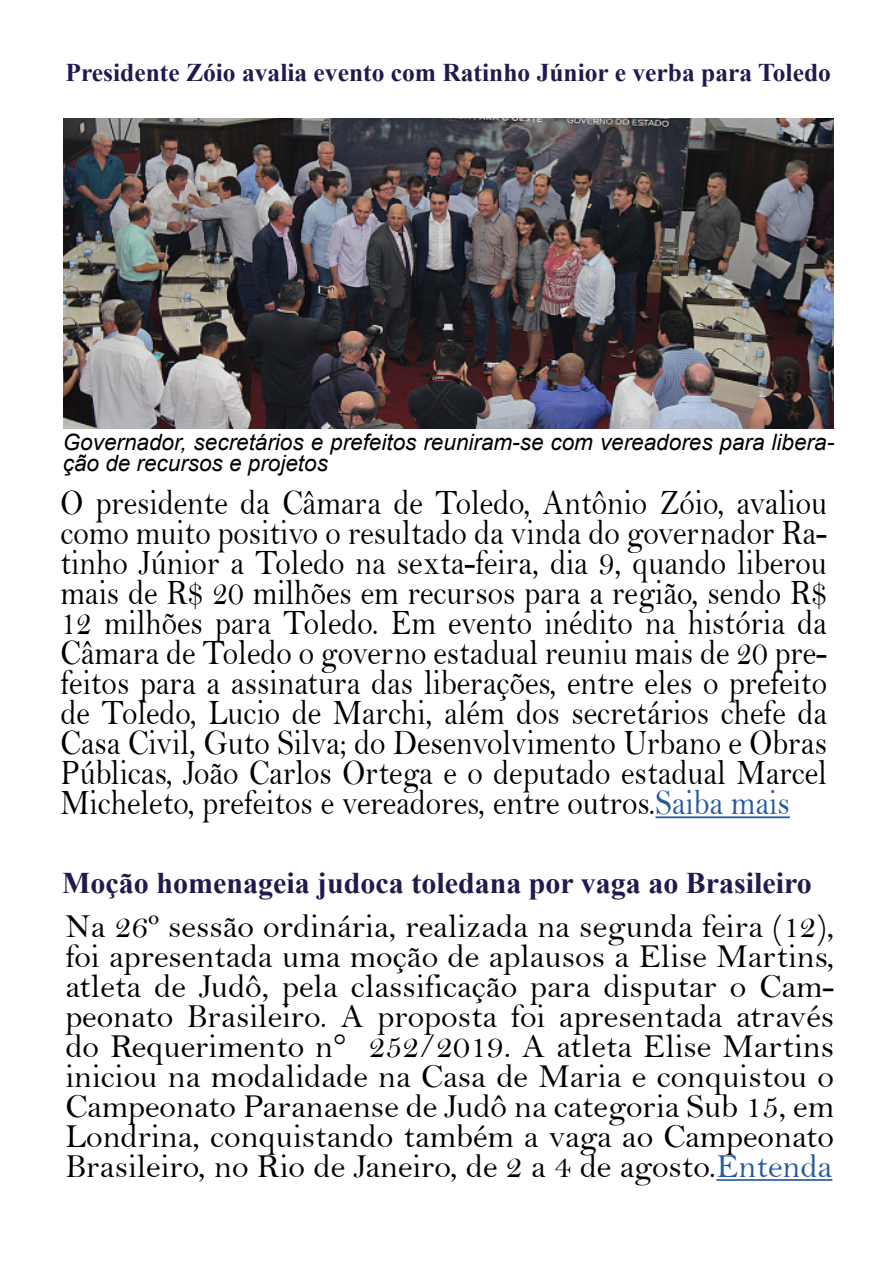
<style>
.page{position:relative;width:893px;height:1263px;background:#fff}
.page>*{position:absolute;margin:0;border:0;box-sizing:border-box;transform-origin:0 0}
.t1{font:36px/30px "Bell";color:#000;text-align:justify;scale:.87 1}
.t2{font:33.75px/30px "Bell";color:#000;text-align:justify}
.t3{font:700 30px "Times New Roman";color:#221a4e}
.t4{font:700 25.5px "Times New Roman";color:#221a4e}
.t5{font:italic 22.5px/21px "Arial";color:#000}
.s1{color:#275b9b}
</style>
<div class="page">
<hr style="left:655px;top:816px;width:135px;height:2px;background:#275b9b">
<hr style="left:716px;top:1179px;width:116px;height:2px;background:#275b9b">
<img style="left:64px;top:118px;width:769px;height:310px">
<p class="t4" style="left:65px;top:54px;width:767px">Presidente Zóio avalia evento com Ratinho Júnior e verba para Toledo</p>
<p class="t5" style="left:63px;top:432px;width:773px">Governador, secretários e prefeitos reuniram-se com vereadores para libera&shy;ção de recursos e projetos</p>
<p class="t1" style="left:60px;top:487px;width:883px">O presidente da Câmara de Toledo, Antônio Zóio, avaliou como muito positivo o resultado da vinda do governador Ra&shy;tinho Júnior a Toledo na sexta-feira, dia 9, quando liberou mais de R$ 20 milhões em recursos para a região, sendo R$ 12 milhões para Toledo. Em evento inédito na história da Câmara de Toledo o governo estadual reuniu mais de 20 pre&shy;feitos para a assinatura das liberações, entre eles o prefeito de Toledo, Lucio de Marchi, além dos secretários chefe da Casa Civil, Guto Silva; do Desenvolvimento Urbano e Obras Públicas, João Carlos Ortega e o deputado estadual Marcel Micheleto, prefeitos e vereadores, entre outros.<span class="s1">Saiba mais</span></p>
<p class="t3" style="left:62px;top:861px;width:751px">Moção homenageia judoca toledana por vaga ao Brasileiro</p>
<p class="t2" style="left:65px;top:911px;width:770px">Na 26º sessão ordinária, realizada na segunda feira (12), foi apresentada uma moção de aplausos a Elise Martins, atleta de Judô, pela classificação para disputar o Cam&shy;peonato Brasileiro. A proposta foi apresentada através do Requerimento n° 252/2019. A atleta Elise Martins iniciou na modalidade na Casa de Maria e conquistou o Campeonato Paranaense de Judô na categoria Sub 15, em Londrina, conquistando também a vaga ao Campeonato Brasileiro, no Rio de Janeiro, de 2 a 4 de agosto.<span class="s1">Entenda</span></p>
</div>
